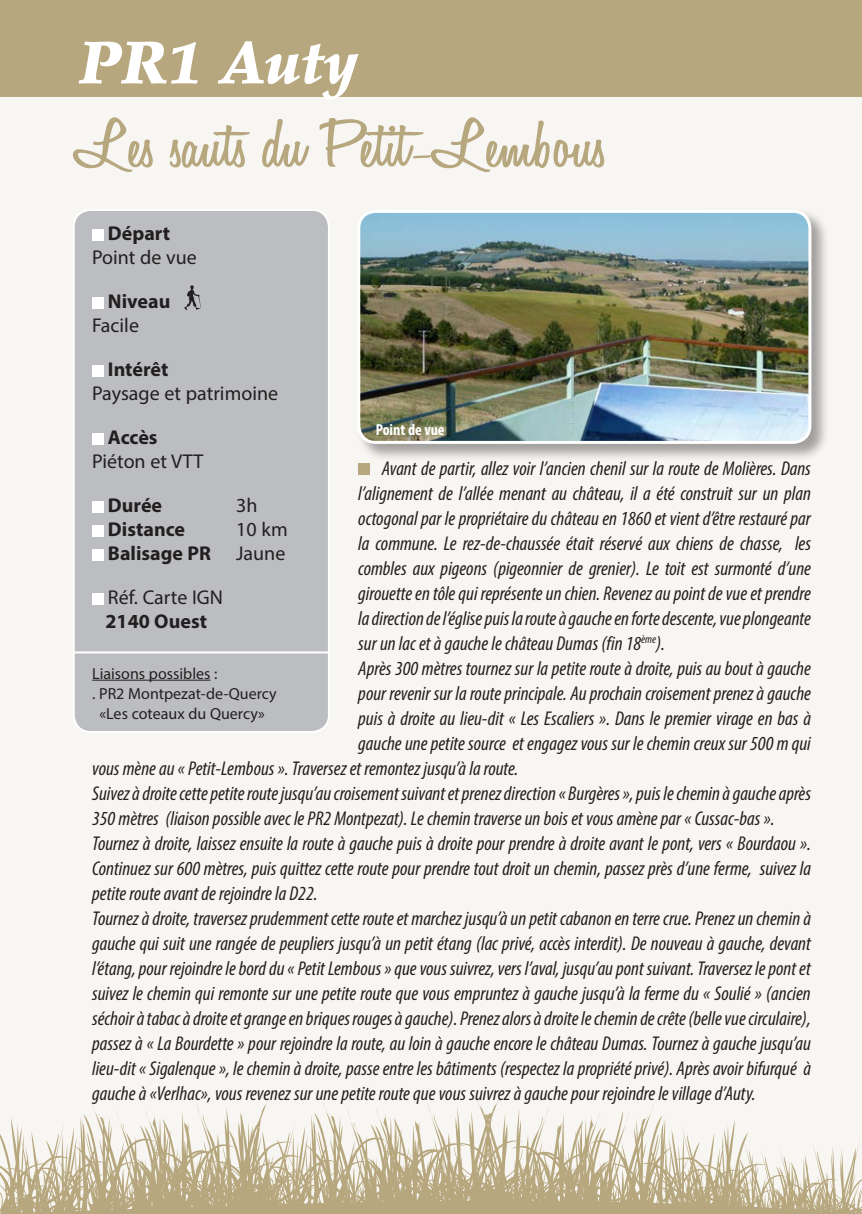
<style>
.page{position:relative;width:862px;height:1214px;background:#fff}
.page>*{position:absolute;margin:0;border:0;box-sizing:border-box;transform-origin:0 0}
.t1{font:600 70px "Honey Script";color:#b7a77f;scale:1.2 1}
.t2{font:italic 900 60px "Palatino LT Std";color:#fff}
.Normal_e{font:italic condensed 20px/25px "Myriad Pro";color:#231f20;text-align:justify}
.Normal_e-2{font:20px "Myriad Pro";color:#231f20}
.Normal_e-3{font:700 20px "Myriad Pro";color:#231f20}
.Normal_e-4{font:16px "Myriad Pro";color:#231f20}
.t3{font:700 condensed 16px "Myriad Pro";color:#fff}
</style>
<div class="page">
<div style="left:0;top:0;width:862px;height:1213px;background:#f7f6f2"></div>
<svg style="left:0;top:1097px;width:862px;height:116px"></svg>
<div style="left:74px;top:210px;width:255px;height:521px;background:#bcbdc0;border-radius:17px"></div>
<div style="left:73px;top:209px;width:257px;height:523px;border:2px solid #fff;border-radius:17px"></div>
<div style="left:356px;top:208px;width:473px;height:254px;background:#231f20;opacity:.4"></div>
<img style="left:359px;top:211px;width:451px;height:231px">
<div style="left:357px;top:210px;width:454px;height:234px;border:3px solid #fff;border-radius:17px"></div>
<div style="left:358px;top:463px;width:12px;height:11px;background:#b7a77f"></div>
<div style="left:92px;top:229px;width:11px;height:11px;background:#fff"></div>
<div style="left:92px;top:297px;width:11px;height:11px;background:#fff"></div>
<div style="left:92px;top:365px;width:11px;height:11px;background:#fff"></div>
<div style="left:92px;top:433px;width:11px;height:11px;background:#fff"></div>
<div style="left:92px;top:501px;width:11px;height:11px;background:#fff"></div>
<div style="left:92px;top:525px;width:11px;height:11px;background:#fff"></div>
<div style="left:92px;top:549px;width:11px;height:11px;background:#fff"></div>
<div style="left:92px;top:593px;width:11px;height:11px;background:#fff"></div>
<hr style="left:74px;top:651px;width:254px;height:2px;background:#fff">
<hr style="left:92px;top:679px;width:118px;height:1px;background:#231f20">
<svg style="left:184px;top:285px;width:17px;height:25px"></svg>
<div style="left:0;top:0;width:862px;height:96px;background:#b7a77f"></div>
<p class="t2" style="left:79px;top:27px;width:281px">PR1 Auty</p>
<p class="t1" style="left:74px;top:102px;width:446px">Les sauts du Petit-Lembous</p>
<p class="Normal_e-3" style="left:108px;top:220px;width:64px">Départ</p>
<p class="Normal_e-2" style="left:92px;top:245px;width:106px">Point de vue</p>
<p class="Normal_e-3" style="left:108px;top:288px;width:64px">Niveau</p>
<p class="Normal_e-2" style="left:92px;top:313px;width:48px">Facile</p>
<p class="Normal_e-3" style="left:108px;top:356px;width:62px">Intérêt</p>
<p class="Normal_e-2" style="left:92px;top:381px;width:187px">Paysage et patrimoine</p>
<p class="Normal_e-3" style="left:108px;top:424px;width:51px">Accès</p>
<p class="Normal_e-2" style="left:92px;top:449px;width:113px">Piéton et VTT</p>
<p class="Normal_e-3" style="left:108px;top:492px;width:56px">Durée</p>
<p class="Normal_e-2" style="left:236px;top:493px;width:23px">3h</p>
<p class="Normal_e-3" style="left:108px;top:516px;width:79px">Distance</p>
<p class="Normal_e-2" style="left:236px;top:517px;width:53px">10 km</p>
<p class="Normal_e-3" style="left:108px;top:540px;width:105px">Balisage PR</p>
<p class="Normal_e-2" style="left:236px;top:541px;width:51px">Jaune</p>
<p class="Normal_e-2" style="left:108px;top:585px;width:116px">Réf. Carte IGN</p>
<p class="Normal_e-3" style="left:105px;top:608px;width:103px">2140 Ouest</p>
<p class="Normal_e-4" style="left:92px;top:663px;width:127px">Liaisons possibles :</p>
<p class="Normal_e-4" style="left:92px;top:683px;width:186px">. PR2 Montpezat-de-Quercy</p>
<p class="Normal_e-4" style="left:100px;top:703px;width:167px">«Les coteaux du Quercy»</p>
<p class="t3" style="left:376px;top:419px;width:70px">Point de vue</p>
<p class="Normal_e" style="left:358px;top:455px;width:454px;text-indent:24px">Avant de partir, allez voir l’ancien chenil sur la route de Molières. Dans l’alignement de l’allée menant au château, il a été construit sur un plan octogonal par le propriétaire du château en 1860 et vient d’être restauré par la commune. Le rez-de-chaussée était réservé aux chiens de chasse, les combles aux pigeons (pigeonnier de grenier). Le toit est surmonté d’une girouette en tôle qui représente un chien. Revenez au point de vue et prendre la direction de l’église puis la route à gauche en forte descente, vue plongeante sur un lac et à gauche le château Dumas (fin 18<sup>ème</sup>).</p>
<p class="Normal_e" style="left:358px;top:655px;width:454px">Après 300 mètres tournez sur la petite route à droite, puis au bout à gauche</p>
<p class="Normal_e" style="left:358px;top:680px;width:454px">pour revenir sur la route principale. Au prochain croisement prenez à gauche</p>
<p class="Normal_e" style="left:358px;top:705px;width:454px">puis à droite au lieu-dit « Les Escaliers ». Dans le premier virage en bas à</p>
<p class="Normal_e" style="left:358px;top:730px;width:454px">gauche une petite source et engagez vous sur le chemin creux sur 500 m qui</p>
<p class="Normal_e" style="left:92px;top:755px;width:428px">vous mène au « Petit-Lembous ». Traversez et remontez jusqu’à la route.</p>
<p class="Normal_e" style="left:92px;top:780px;width:720px">Suivez à droite cette petite route jusqu’au croisement suivant et prenez direction « Burgères », puis le chemin à gauche après<br>350 mètres (liaison possible avec le PR2 Montpezat). Le chemin traverse un bois et vous amène par « Cussac-bas ».</p>
<p class="Normal_e" style="left:92px;top:830px;width:720px">Tournez à droite, laissez ensuite la route à gauche puis à droite pour prendre à droite avant le pont, vers « Bourdaou ».<br>Continuez sur 600 mètres, puis quittez cette route pour prendre tout droit un chemin, passez près d’une ferme, suivez la petite route avant de rejoindre la D22.</p>
<p class="Normal_e" style="left:92px;top:905px;width:720px">Tournez à droite, traversez prudemment cette route et marchez jusqu’à un petit cabanon en terre crue. Prenez un chemin à gauche qui suit une rangée de peupliers jusqu’à un petit étang (lac privé, accès interdit). De nouveau à gauche, devant l’étang, pour rejoindre le bord du « Petit Lembous » que vous suivrez, vers l’aval, jusqu’au pont suivant. Traversez le pont et suivez le chemin qui remonte sur une petite route que vous empruntez à gauche jusqu’à la ferme du « Soulié » (ancien séchoir à tabac à droite et grange en briques rouges à gauche). Prenez alors à droite le chemin de crête (belle vue circulaire), passez à « La Bourdette » pour rejoindre la route, au loin à gauche encore le château Dumas. Tournez à gauche jusqu’au lieu-dit « Sigalenque », le chemin à droite, passe entre les bâtiments (respectez la propriété privé). Après avoir bifurqué à gauche à «Verlhac», vous revenez sur une petite route que vous suivrez à gauche pour rejoindre le village d’Auty.</p>
</div>
